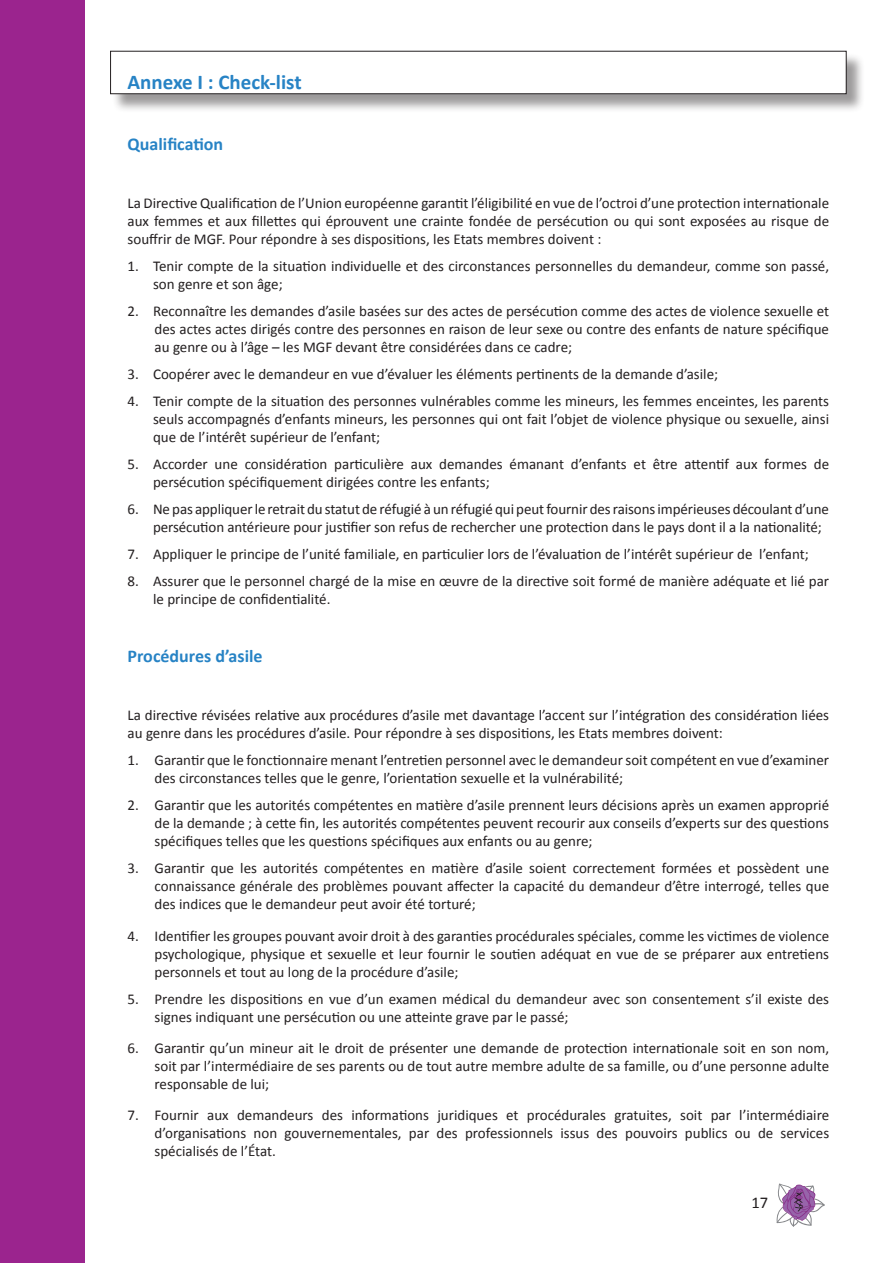
<style>
.page{position:relative;width:893px;height:1263px;background:#fff}
.page>*{position:absolute;margin:0;border:0;box-sizing:border-box;transform-origin:0 0}
.t1{font:700 21px "Calibri";color:#2783c5}
.t2{font:700 18px "Calibri";color:#2783c5}
.t3{font:16.5px "Calibri";color:#231f20}
.t4{font:15px/18px "Calibri";color:#231f20;text-align:justify}
</style>
<div class="page">
<div style="left:0;top:0;width:85px;height:1263px;background:#9b248e"></div>
<svg style="left:777px;top:1184px;width:48px;height:43px"></svg>
<div style="left:112px;top:53px;width:753px;height:60px;background:#231f20;opacity:.45"></div>
<div style="left:111px;top:51px;width:735px;height:43px;background:#fff"></div>
<div style="left:110px;top:51px;width:736px;height:43px;border:1px solid #231f20"></div>
<h1 class="t1" style="left:128px;top:69px;width:176px">Annexe I : Check-list</h1>
<p class="t2" style="left:128px;top:133px;width:97px">Qualification</p>
<p class="t4" style="left:128px;top:193px;width:703px">La Directive Qualification de l’Union européenne garantit l’éligibilité en vue de l’octroi d’une protection internationale aux femmes et aux fillettes qui éprouvent une crainte fondée de persécution ou qui sont exposées au risque de souffrir de MGF. Pour répondre à ses dispositions, les Etats membres doivent :</p>
<p class="t4" style="left:153px;top:256px;width:678px;text-indent:-26px">1. Tenir compte de la situation individuelle et des circonstances personnelles du demandeur, comme son passé, son genre et son âge;</p>
<p class="t4" style="left:155px;top:301px;width:676px;text-indent:-27px">2. Reconnaître les demandes d’asile basées sur des actes de persécution comme des actes de violence sexuelle et des actes actes dirigés contre des personnes en raison de leur sexe ou contre des enfants de nature spécifique au genre ou à l’âge – les MGF devant être considérées dans ce cadre;</p>
<p class="t4" style="left:128px;top:364px;width:592px">3. Coopérer avec le demandeur en vue d’évaluer les éléments pertinents de la demande d’asile;</p>
<p class="t4" style="left:153px;top:391px;width:678px;text-indent:-26px">4. Tenir compte de la situation des personnes vulnérables comme les mineurs, les femmes enceintes, les parents seuls accompagnés d’enfants mineurs, les personnes qui ont fait l’objet de violence physique ou sexuelle, ainsi que de l’intérêt supérieur de l’enfant;</p>
<p class="t4" style="left:153px;top:454px;width:678px;text-indent:-26px">5. Accorder une considération particulière aux demandes émanant d’enfants et être attentif aux formes de persécution spécifiquement dirigées contre les enfants;</p>
<p class="t4" style="left:153px;top:499px;width:677px;text-indent:-26px">6. Ne pas appliquer le retrait du statut de réfugié à un réfugié qui peut fournir des raisons impérieuses découlant d’une persécution antérieure pour justifier son refus de rechercher une protection dans le pays dont il a la nationalité;</p>
<p class="t4" style="left:128px;top:544px;width:683px">7. Appliquer le principe de l’unité familiale, en particulier lors de l’évaluation de l’intérêt supérieur de l’enfant;</p>
<p class="t4" style="left:153px;top:571px;width:678px;text-indent:-26px">8. Assurer que le personnel chargé de la mise en œuvre de la directive soit formé de manière adéquate et lié par le principe de confidentialité.</p>
<p class="t2" style="left:128px;top:645px;width:137px">Procédures d’asile</p>
<p class="t4" style="left:128px;top:705px;width:703px">La directive révisées relative aux procédures d’asile met davantage l’accent sur l’intégration des considération liées au genre dans les procédures d’asile. Pour répondre à ses dispositions, les Etats membres doivent:</p>
<p class="t4" style="left:155px;top:750px;width:676px;text-indent:-27px">1. Garantir que le fonctionnaire menant l’entretien personnel avec le demandeur soit compétent en vue d’examiner des circonstances telles que le genre, l’orientation sexuelle et la vulnérabilité;</p>
<p class="t4" style="left:155px;top:795px;width:676px;text-indent:-27px">2. Garantir que les autorités compétentes en matière d’asile prennent leurs décisions après un examen approprié de la demande ; à cette fin, les autorités compétentes peuvent recourir aux conseils d’experts sur des questions spécifiques telles que les questions spécifiques aux enfants ou au genre;</p>
<p class="t4" style="left:155px;top:858px;width:676px;text-indent:-27px">3. Garantir que les autorités compétentes en matière d’asile soient correctement formées et possèdent une connaissance générale des problèmes pouvant affecter la capacité du demandeur d’être interrogé, telles que des indices que le demandeur peut avoir été torturé;</p>
<p class="t4" style="left:155px;top:926px;width:676px;text-indent:-27px">4. Identifier les groupes pouvant avoir droit à des garanties procédurales spéciales, comme les victimes de violence psychologique, physique et sexuelle et leur fournir le soutien adéquat en vue de se préparer aux entretiens personnels et tout au long de la procédure d’asile;</p>
<p class="t4" style="left:155px;top:989px;width:676px;text-indent:-27px">5. Prendre les dispositions en vue d’un examen médical du demandeur avec son consentement s’il existe des signes indiquant une persécution ou une atteinte grave par le passé;</p>
<p class="t4" style="left:155px;top:1038px;width:676px;text-indent:-27px">6. Garantir qu’un mineur ait le droit de présenter une demande de protection internationale soit en son nom, soit par l’intermédiaire de ses parents ou de tout autre membre adulte de sa famille, ou d’une personne adulte responsable de lui;</p>
<p class="t4" style="left:155px;top:1105px;width:676px;text-indent:-27px">7. Fournir aux demandeurs des informations juridiques et procédurales gratuites, soit par l’intermédiaire d’organisations non gouvernementales, par des professionnels issus des pouvoirs publics ou de services spécialisés de l’État.</p>
<p class="t3" style="left:751px;top:1192px;width:18px">17</p>
</div>
